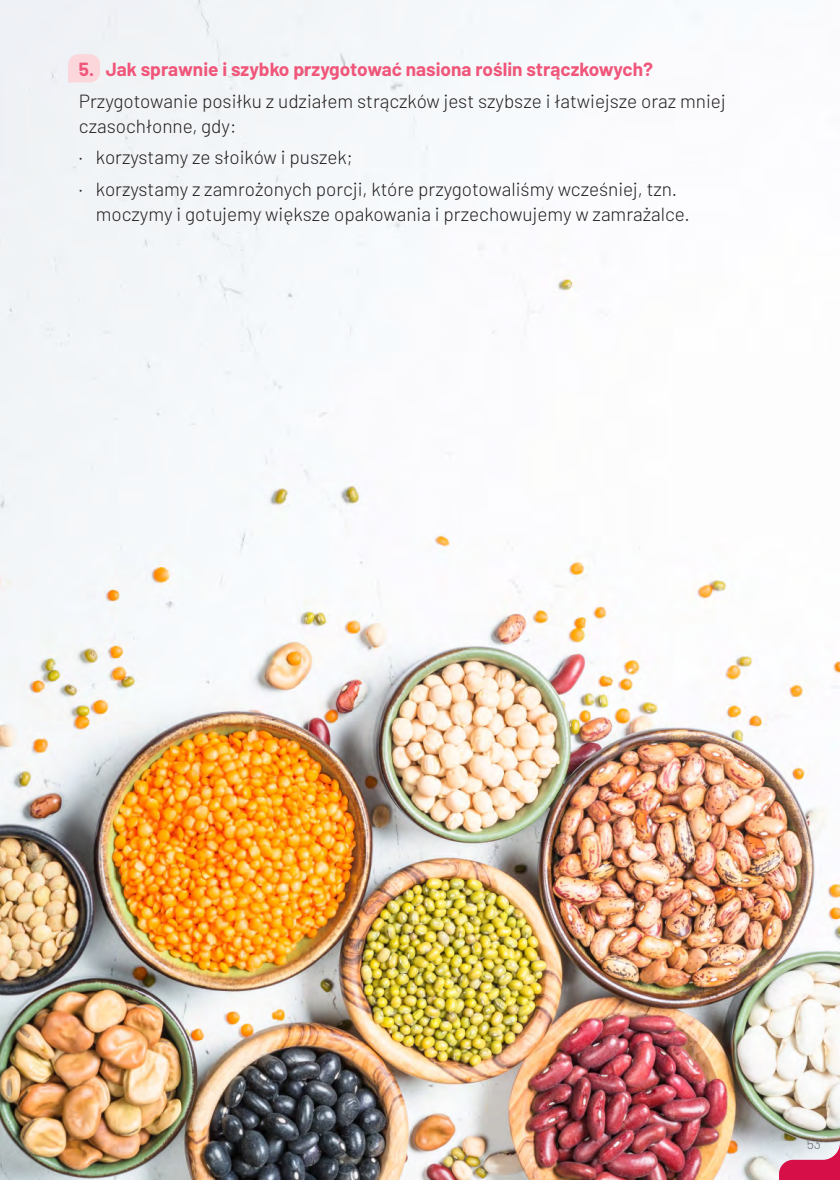
<style>
.page{position:relative;width:840px;height:1180px;background:#fff}
.page>*{position:absolute;margin:0;border:0;box-sizing:border-box;transform-origin:0 0}
.t1{font:300 19px/25.8px "Barlow";color:#231f20}
.t2{font:700 19px "Barlow";color:#f0567a}
.t3{font:300 14px "Barlow";color:#6c6d70}
</style>
<div class="page">
<img style="left:0;top:0;width:839px;height:1179px">
<svg style="left:68px;top:54px;width:32px;height:28px"></svg>
<svg style="left:778px;top:1142px;width:61px;height:37px;background:#db7897"></svg>
<p class="t2" style="left:79px;top:57px;width:575px">5. Jak sprawnie i szybko przygotować nasiona roślin strączkowych?</p>
<p class="t1" style="left:79px;top:87px;width:648px">Przygotowanie posiłku z udziałem strączków jest szybsze i łatwiejsze oraz mniej czasochłonne, gdy:</p>
<p class="t1" style="left:79px;top:141px;width:599px;line-height:31px">· korzystamy ze słoików i puszek;<br>· korzystamy z zamrożonych porcji, które przygotowaliśmy wcześniej, tzn.</p>
<p class="t1" style="left:96px;top:201px;width:595px">moczymy i gotujemy większe opakowania i przechowujemy w zamrażalce.</p>
<p class="t3" style="left:806px;top:1134px;width:16px">53</p>
</div>
